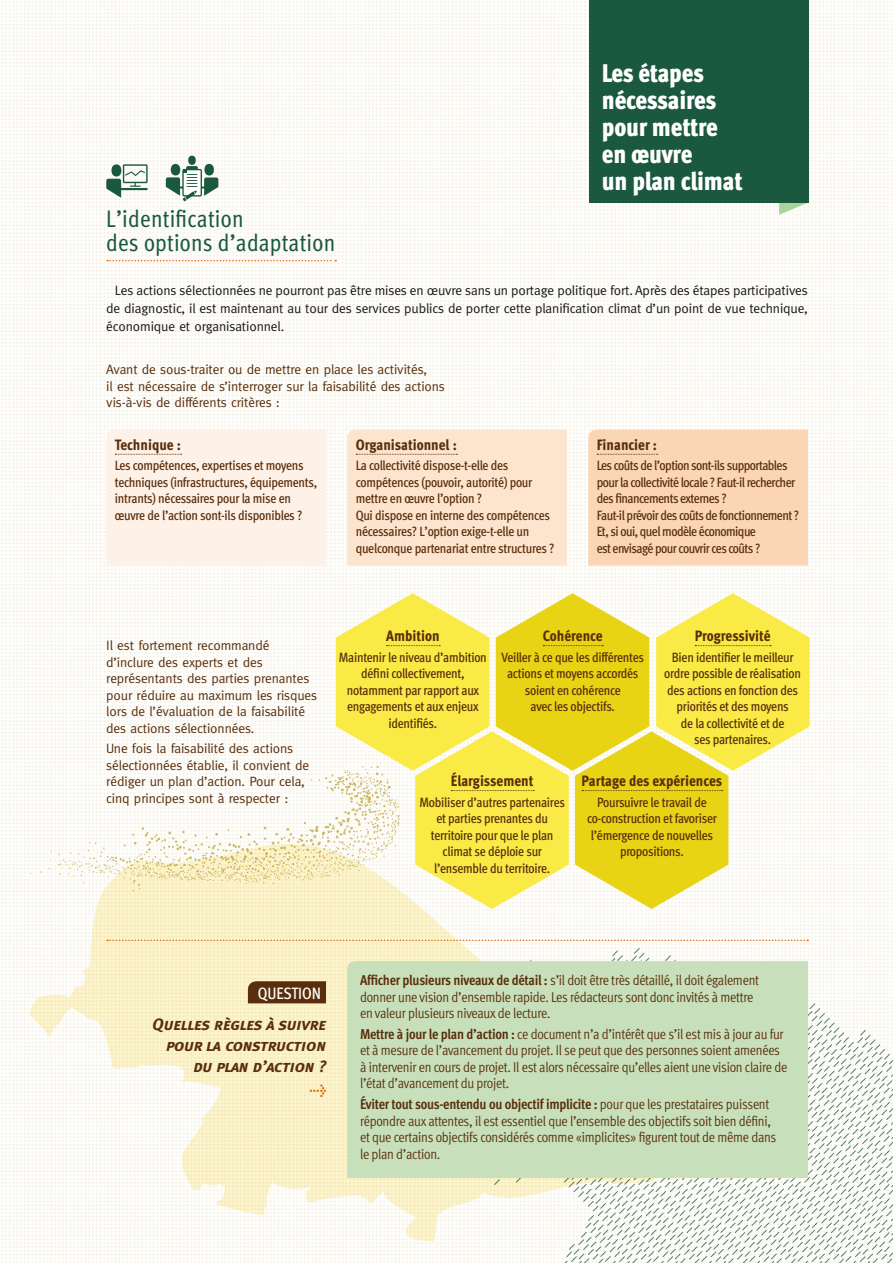
<style>
.page{position:relative;width:893px;height:1263px;background:#fff}
.page>*{position:absolute;margin:0;border:0;box-sizing:border-box;transform-origin:0 0}
.t1{font:900 25.5px/27px "Meta Cond";letter-spacing:-.01em;color:#fff}
.t2{font:24px/24px "Meta Cond";letter-spacing:.01em;color:#1b5840}
.t3{font:16.5px/21px "Meta Bold LF Italic Caps";letter-spacing:-.01em;color:#5a2e0b;text-align:right}
.t4{font:500 16.5px "Meta Cond";color:#fff}
.t5{font:800 15px "Meta Cond";color:#5a2e0b}
.t6{font:14.25px/16.5px "Meta Cond Normal";letter-spacing:-.02em;color:#5a2e0b}
.t7{font:700 14.25px "Meta Cond";letter-spacing:-.02em;color:#5a2e0b}
.t8{font:13.5px/16.5px "Meta Cond Medium LF";letter-spacing:-.02em;color:#5a2e0b;text-align:center}
.t9{font:13.5px/16.5px "Meta";letter-spacing:-.01em;color:#5a2e0b}
.t10{font:13.5px/18px "Meta";letter-spacing:-.01em;color:#1a171c;text-align:justify}
.t11{font:13.5px/16.5px "Meta Cond Medium LF";letter-spacing:-.04em;color:#5a2e0b}
.s1{font-family:"Meta Cond";font-weight:700}
.s2{font-family:"Meta Cond Normal";font-weight:400}
</style>
<div class="page">
<img style="left:1px;top:1px;width:892px;height:1262px">
<svg style="left:29px;top:841px;width:654px;height:401px"></svg>
<div style="left:347px;top:961px;width:461px;height:217px;background:#c7e0bb"></div>
<svg style="left:107px;top:260px;width:229px;height:1px"></svg>
<svg style="left:106px;top:164px;width:42px;height:34px"></svg>
<hr style="left:109px;top:188px;width:39px;height:2px;background:#1b5840">
<svg style="left:779px;top:202px;width:30px;height:13px"></svg>
<div style="left:589px;top:0;width:220px;height:202px;background:#1b5840"></div>
<svg style="left:310px;top:1084px;width:16px;height:13px"></svg>
<div style="left:248px;top:981px;width:78px;height:22px;background:#5a2e0b"></div>
<svg style="left:107px;top:939px;width:701px;height:2px"></svg>
<svg style="left:166px;top:156px;width:52px;height:45px"></svg>
<div style="left:106px;top:429px;width:220px;height:137px;background:#fef1e7"></div>
<div style="left:588px;top:429px;width:220px;height:137px;background:#fbd6b6"></div>
<div style="left:347px;top:429px;width:220px;height:137px;background:#fde4cf"></div>
<svg style="left:58px;top:593px;width:752px;height:316px"></svg>
<h2 class="t2" style="left:106px;top:207px;width:230px">L’identification<br>des options d’adaptation</h2>
<h1 class="t1" style="left:602px;top:59px;width:142px">Les étapes nécessaires pour mettre en œuvre<br>un plan climat</h1>
<p class="t10" style="left:106px;top:281px;width:703px;text-indent:9px">Les actions sélectionnées ne pourront pas être mises en œuvre sans un portage politique fort. Après des étapes participatives de diagnostic, il est maintenant au tour des services publics de porter cette planification climat d’un point de vue technique, économique et organisationnel.</p>
<p class="t9" style="left:106px;top:361px;width:340px">Avant de sous-traiter ou de mettre en place les activités,<br>il est nécessaire de s’interroger sur la faisabilité des actions vis-à-vis de différents critères :</p>
<p class="t5" style="left:115px;top:435px;width:68px">Technique :</p>
<p class="t8" style="left:115px;top:457px;width:204px;text-align:left">Les compétences, expertises et moyens techniques (infrastructures, équipements, intrants) nécessaires pour la mise en œuvre de l’action sont-ils disponibles ?</p>
<p class="t5" style="left:356px;top:435px;width:103px">Organisationnel :</p>
<p class="t8" style="left:356px;top:457px;width:200px;text-align:left">La collectivité dispose-t-elle des compétences (pouvoir, autorité) pour mettre en œuvre l’option ?<br>Qui dispose en interne des compétences nécessaires? L’option exige-t-elle un quelconque partenariat entre structures ?</p>
<p class="t5" style="left:597px;top:435px;width:62px">Financier :</p>
<p class="t11" style="left:597px;top:457px;width:204px">Les coûts de l’option sont-ils supportables pour la collectivité locale ? Faut-il rechercher des financements externes ?<br>Faut-il prévoir des coûts de fonctionnement?<br>Et, si oui, quel modèle économique<br>est envisagé pour couvrir ces coûts ?</p>
<p class="t9" style="left:106px;top:637px;width:212px">Il est fortement recommandé d’inclure des experts et des représentants des parties prenantes pour réduire au maximum les risques lors de l’évaluation de la faisabilité des actions sélectionnées.</p>
<p class="t9" style="left:106px;top:740px;width:204px">Une fois la faisabilité des actions sélectionnées établie, il convient de rédiger un plan d’action. Pour cela, cinq principes sont à respecter :</p>
<p class="t5" style="left:386px;top:627px;width:55px">Ambition</p>
<p class="t8" style="left:339px;top:649px;width:149px">Maintenir le niveau d’ambition défini collectivement, notamment par rapport aux engagements et aux enjeux identifiés.</p>
<p class="t5" style="left:543px;top:627px;width:61px">Cohérence</p>
<p class="t8" style="left:502px;top:649px;width:144px">Veiller à ce que les différentes actions et moyens accordés soient en cohérence<br>avec les objectifs.</p>
<p class="t5" style="left:695px;top:627px;width:77px">Progressivité</p>
<p class="t8" style="left:664px;top:649px;width:138px">Bien identifier le meilleur ordre possible de réalisation des actions en fonction des priorités et des moyens<br>de la collectivité et de<br>ses partenaires.</p>
<p class="t5" style="left:451px;top:772px;width:84px">Élargissement</p>
<p class="t8" style="left:420px;top:794px;width:147px">Mobiliser d’autres partenaires et parties prenantes du territoire pour que le plan climat se déploie sur l’ensemble du territoire.</p>
<p class="t5" style="left:582px;top:772px;width:142px">Partage des expériences</p>
<p class="t8" style="left:587px;top:794px;width:131px">Poursuivre le travail de co-construction et favoriser l’émergence de nouvelles propositions.</p>
<p class="t4" style="left:258px;top:983px;width:65px">QUESTION</p>
<p class="t3" style="left:152px;top:1014px;width:175px">Quelles règles à suivre pour la construction du plan d’action ?</p>
<p class="t6" style="left:360px;top:972px;width:401px"><span class="s1">Afficher plusieurs niveaux de détail :</span> s’il doit être très détaillé, il doit également donner une vision d’ensemble rapide. Les rédacteurs sont donc invités à mettre en valeur plusieurs niveaux de lecture.</p>
<p class="t6" style="left:360px;top:1025px;width:429px"><span class="s1">Mettre à jour le plan d’action :</span> ce document n’a d’intérêt que s’il est mis à jour au fur et à mesure de l’avancement du projet. Il se peut que des personnes soient amenées à intervenir en cours de projet. Il est alors nécessaire qu’elles aient une vision claire de l’état d’avancement du projet.</p>
<p class="t7" style="left:360px;top:1096px;width:411px">Éviter tout sous-entendu ou objectif implicite : <span class="s2">pour que les prestataires puissent</span></p>
<p class="t6" style="left:360px;top:1112px;width:418px">répondre aux attentes, il est essentiel que l’ensemble des objectifs soit bien défini, et que certains objectifs considérés comme «implicites» figurent tout de même dans le plan d’action.</p>
</div>
